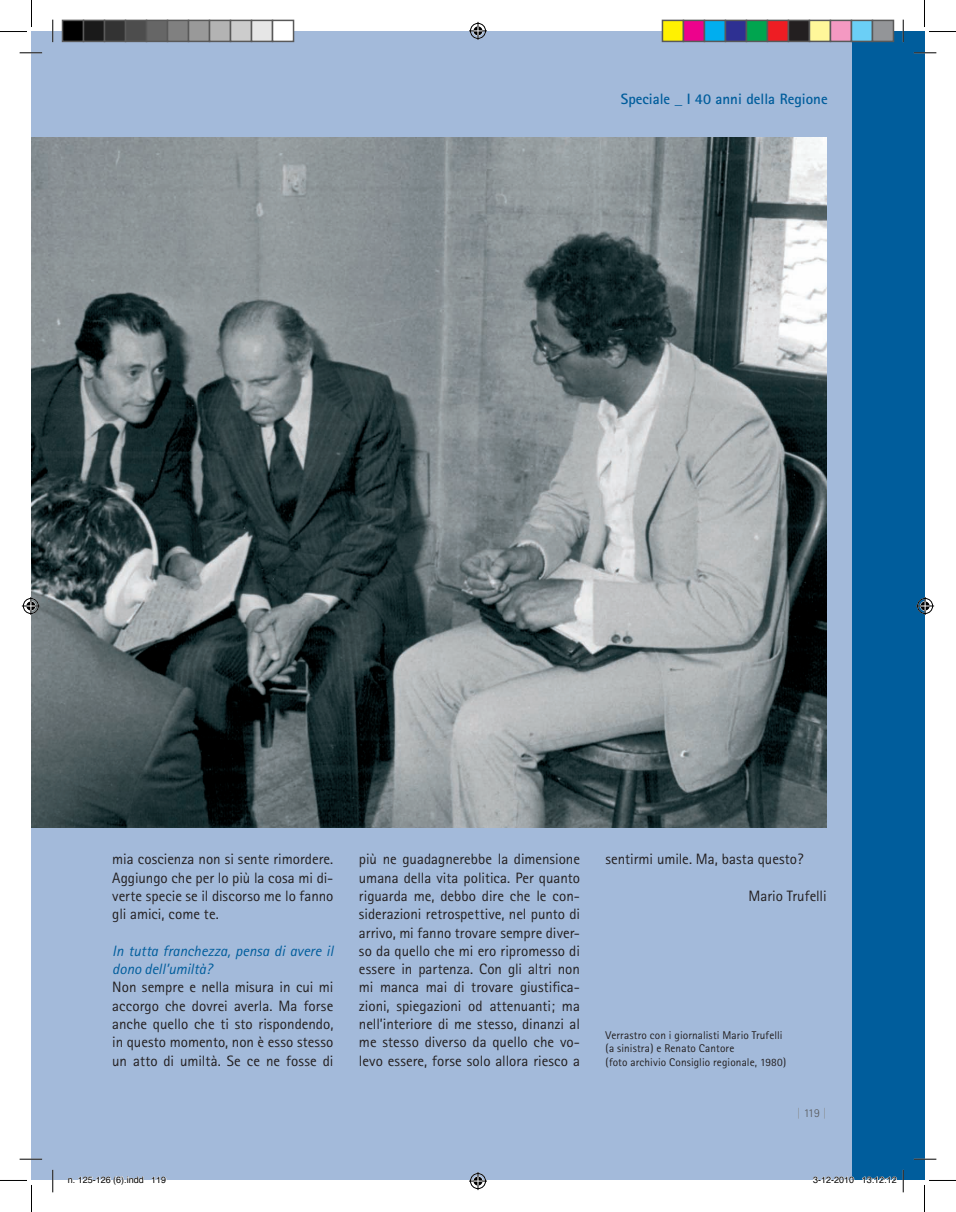
<style>
.page{position:relative;width:956px;height:1212px;background:#fff}
.page>*{position:absolute;margin:0;border:0;box-sizing:border-box;transform-origin:0 0}
.t1{font:15px/18.3px "Rotis Sans Serif";color:#231f20;text-align:justify}
.t2{font:700 15px "Rotis Sans Serif";color:#005d9c}
.t3{font:300 12px "Rotis Sans Serif";color:#57585a}
.t4{font:11.25px/13.5px "Rotis Sans Serif";letter-spacing:.01em;color:#231f20}
.t5{font:9px "Helvetica";color:#000}
.s1{font-style:italic;color:#005d9c}
.s2{color:#8a8c8f}
</style>
<div class="page">
<div style="left:32px;top:32px;width:892px;height:1148px;background:#a3bada"></div>
<div style="left:852px;top:32px;width:72px;height:1148px;background:#005d9c"></div>
<img style="left:32px;top:138px;width:795px;height:689px">
<svg style="left:20px;top:52px;width:22px;height:2px"></svg>
<svg style="left:914px;top:52px;width:22px;height:2px"></svg>
<svg style="left:20px;top:1158px;width:22px;height:1px"></svg>
<svg style="left:914px;top:1158px;width:22px;height:1px"></svg>
<svg style="left:52px;top:20px;width:2px;height:22px"></svg>
<svg style="left:52px;top:1169px;width:2px;height:22px"></svg>
<svg style="left:903px;top:20px;width:1px;height:22px"></svg>
<svg style="left:903px;top:1169px;width:1px;height:22px"></svg>
<svg style="left:0;top:0;width:32px;height:32px"></svg>
<svg style="left:0;top:1179px;width:32px;height:32px"></svg>
<svg style="left:924px;top:0;width:32px;height:32px"></svg>
<svg style="left:924px;top:1179px;width:32px;height:32px"></svg>
<svg style="left:469px;top:22px;width:18px;height:18px"></svg>
<svg style="left:469px;top:1172px;width:18px;height:17px"></svg>
<svg style="left:22px;top:597px;width:18px;height:18px"></svg>
<svg style="left:916px;top:597px;width:18px;height:18px"></svg>
<div style="left:63px;top:20px;width:21px;height:21px;background:#000"></div>
<div style="left:62px;top:20px;width:22px;height:22px;border:2px solid #595959"></div>
<div style="left:84px;top:20px;width:21px;height:21px;background:#1a1a1a"></div>
<div style="left:83px;top:20px;width:22px;height:22px;border:2px solid #595959"></div>
<div style="left:105px;top:20px;width:21px;height:21px;background:#333"></div>
<div style="left:104px;top:20px;width:22px;height:22px;border:2px solid #595959"></div>
<div style="left:126px;top:20px;width:21px;height:21px;background:#4d4d4d"></div>
<div style="left:125px;top:20px;width:22px;height:22px;border:2px solid #595959"></div>
<div style="left:147px;top:20px;width:21px;height:21px;background:#666"></div>
<div style="left:146px;top:20px;width:22px;height:22px;border:2px solid #595959"></div>
<div style="left:168px;top:20px;width:21px;height:21px;background:#808080"></div>
<div style="left:167px;top:20px;width:22px;height:22px;border:2px solid #595959"></div>
<div style="left:189px;top:20px;width:21px;height:21px;background:#999"></div>
<div style="left:188px;top:20px;width:22px;height:22px;border:2px solid #595959"></div>
<div style="left:210px;top:20px;width:21px;height:21px;background:#b3b3b3"></div>
<div style="left:209px;top:20px;width:22px;height:22px;border:2px solid #595959"></div>
<div style="left:231px;top:20px;width:21px;height:21px;background:#ccc"></div>
<div style="left:230px;top:20px;width:22px;height:22px;border:2px solid #595959"></div>
<div style="left:252px;top:20px;width:21px;height:21px;background:#e6e6e6"></div>
<div style="left:251px;top:20px;width:22px;height:22px;border:2px solid #595959"></div>
<div style="left:273px;top:20px;width:21px;height:21px;background:#fff"></div>
<div style="left:272px;top:20px;width:22px;height:22px;border:2px solid #595959"></div>
<div style="left:662px;top:20px;width:21px;height:21px;background:#fff101"></div>
<div style="left:662px;top:20px;width:22px;height:22px;border:2px solid #595959"></div>
<div style="left:683px;top:20px;width:21px;height:21px;background:#ed028c"></div>
<div style="left:683px;top:20px;width:22px;height:22px;border:2px solid #595959"></div>
<div style="left:704px;top:20px;width:21px;height:21px;background:#00aeef"></div>
<div style="left:704px;top:20px;width:22px;height:22px;border:2px solid #595959"></div>
<div style="left:725px;top:20px;width:21px;height:21px;background:#2e3092"></div>
<div style="left:725px;top:20px;width:22px;height:22px;border:2px solid #595959"></div>
<div style="left:746px;top:20px;width:21px;height:21px;background:#00a54f"></div>
<div style="left:746px;top:20px;width:22px;height:22px;border:2px solid #595959"></div>
<div style="left:767px;top:20px;width:21px;height:21px;background:#ee1d23"></div>
<div style="left:767px;top:20px;width:22px;height:22px;border:2px solid #595959"></div>
<div style="left:788px;top:20px;width:21px;height:21px;background:#231f20"></div>
<div style="left:788px;top:20px;width:22px;height:22px;border:2px solid #595959"></div>
<div style="left:809px;top:20px;width:21px;height:21px;background:#fff79a"></div>
<div style="left:809px;top:20px;width:22px;height:22px;border:2px solid #595959"></div>
<div style="left:830px;top:20px;width:21px;height:21px;background:#f499c2"></div>
<div style="left:830px;top:20px;width:22px;height:22px;border:2px solid #595959"></div>
<div style="left:851px;top:20px;width:21px;height:21px;background:#6bcff6"></div>
<div style="left:851px;top:20px;width:22px;height:22px;border:2px solid #595959"></div>
<div style="left:872px;top:20px;width:21px;height:21px;background:#939598"></div>
<div style="left:872px;top:20px;width:22px;height:22px;border:2px solid #595959"></div>
<svg style="left:68px;top:1176px;width:76px;height:4px"></svg>
<svg style="left:152px;top:1176px;width:15px;height:4px"></svg>
<svg style="left:813px;top:1176px;width:41px;height:4px"></svg>
<svg style="left:862px;top:1176px;width:35px;height:4px"></svg>
<p class="t2" style="left:621px;top:89px;width:208px">Speciale _ I 40 anni della Regione</p>
<p class="t1" style="left:112px;top:849px;width:223px">mia coscienza non si sente rimordere.<br>Aggiungo che per lo più la cosa mi di&shy;verte specie se il discorso me lo fanno gli amici, come te.</p>
<p class="t1" style="left:112px;top:941px;width:223px;text-align:left"><span class="s1">In tutta franchezza, pensa di avere il dono dell’umiltà?<br></span>Non sempre e nella misura in cui mi accorgo che dovrei averla. Ma forse anche quello che ti sto rispondendo, in questo momento, non è esso stesso un atto di umiltà. Se ce ne fosse di</p>
<p class="t1" style="left:359px;top:849px;width:223px">più ne guadagnerebbe la dimensione umana della vita politica. Per quanto riguarda me, debbo dire che le con&shy;siderazioni retrospettive, nel punto di arrivo, mi fanno trovare sempre diver&shy;so da quello che mi ero ripromesso di essere in partenza. Con gli altri non mi manca mai di trovare giustifica&shy;zioni, spiegazioni od attenuanti; ma nell’interiore di me stesso, dinanzi al me stesso diverso da quello che vo&shy;levo essere, forse solo allora riesco a</p>
<p class="t1" style="left:606px;top:849px;width:199px">sentirmi umile. Ma, basta questo?</p>
<p class="t1" style="left:749px;top:886px;width:80px">Mario Trufelli</p>
<p class="t4" style="left:606px;top:1027px;width:182px">Verrastro con i giornalisti Mario Trufelli (a sinistra) e Renato Cantore<br>(foto archivio Consiglio regionale, 1980)</p>
<p class="t3" style="left:797px;top:1105px;width:31px"><span class="s2">|</span> 119 <span class="s2">|</span></p>
<p class="t5" style="left:68px;top:1173px;width:100px">n. 125-126 (6).indd 119</p>
<p class="t5" style="left:813px;top:1173px;width:85px">3-12-2010 13:12:12</p>
</div>
